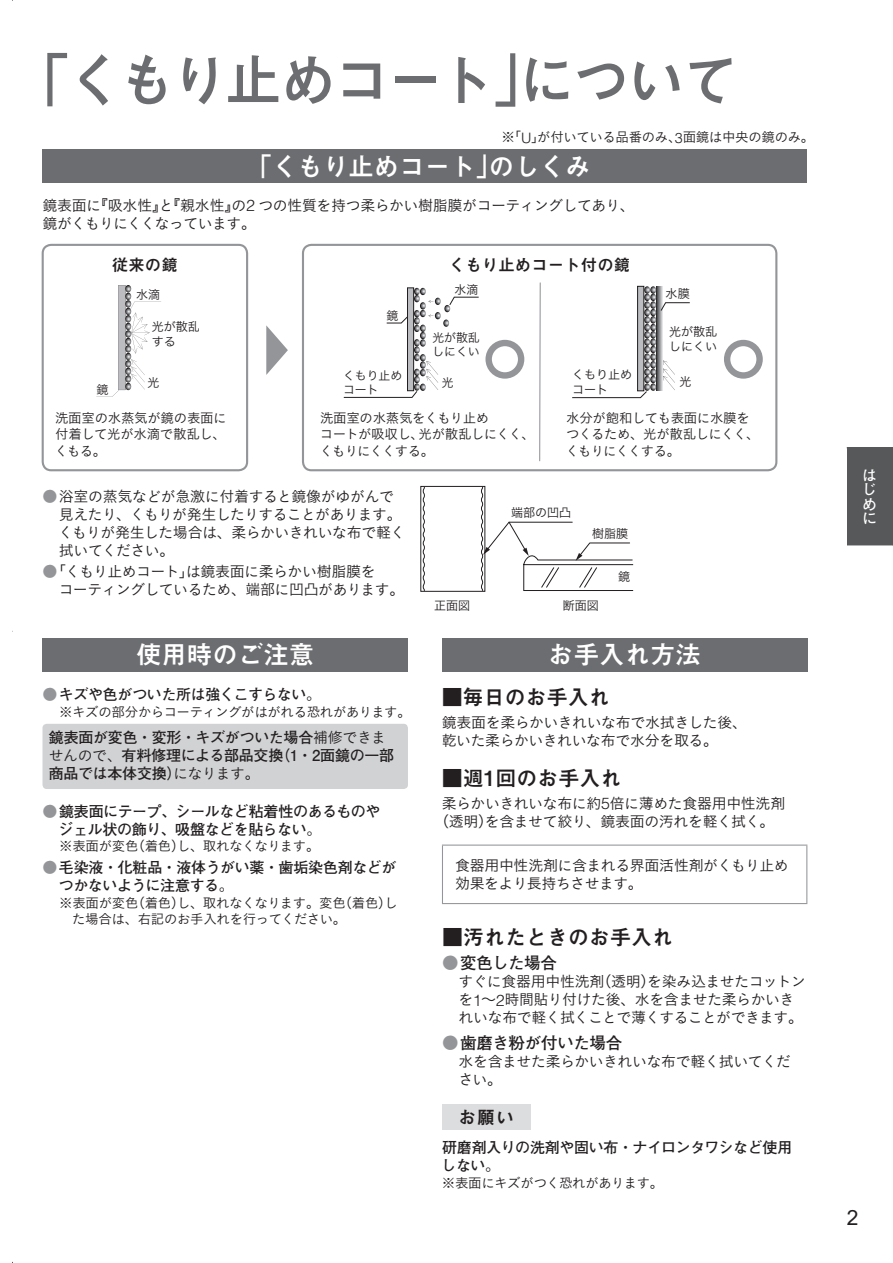
<style>
.page{position:relative;width:893px;height:1263px;background:#fff}
.page>*{position:absolute;margin:0;border:0;box-sizing:border-box;transform-origin:0 0}
.t1{font:57px "Mi Go MB1 Std De Bold 90 msp RKSJ H";letter-spacing:-.055em;color:#6c6d70}
.t2{font:25.5px "Mi Go MB1 Std De Bold 90 msp RKSJ H";color:#fff}
.t3{font:21px "Mi Go MB1 Std De Bold 90 msp RKSJ H";color:#231f20}
.t4{font:21px "Arial";color:#231f20}
.t5{font:18px "Mi Go MB1 Std De Bold 90 msp RKSJ H";color:#231f20}
.t6{font:16.5px "Futo Go B101 Pro Bold 90 msp RKSJ H";letter-spacing:-.025em;color:#231f20}
.t7{font:16.5px "Mi Go MB1 Std De Bold 90 msp RKSJ H";color:#231f20}
.t8{font:15px/18px "Koburina Go Std W3 90 msp RKSJ H";letter-spacing:-.035em;color:#231f20}
.t9{font:15px/18px "Futo Go B101 Pro Bold 90 msp RKSJ H";letter-spacing:-.025em;color:#231f20}
.t10{font:15px/14.5px "Futo Go B101 Pro Bold 90 msp RKSJ V";color:#fff;text-align:justify}
.t11{font:13.5px/16.2px "Koburina Go Std W3 90 msp RKSJ H";letter-spacing:-.03em;color:#231f20}
.t12{font:12px/14.4px "Hira Kaku Std W3 90 msp RKSJ H";color:#231f20}
.t13{font:11.85px/14.2px "Hira Kaku Std W3 90 msp RKSJ H";color:#231f20}
.s1{font-family:"Helvetica";font-weight:300;font-size:14.4px}
.s2{font-family:"Helvetica";font-weight:300;font-size:15.9px}
.s3{color:#939598}
.s4{font-family:"Koburina Go Std W3 90 msp RKSJ H";color:#939598}
.s5{font-family:"Koburina Go Std W3 90 msp RKSJ H"}
</style>
<div class="page">
<div style="left:847px;top:448px;width:45px;height:98px;background:#57585a"></div>
<hr style="left:847px;top:545px;width:45px;height:2px;background:#fff">
<hr style="left:847px;top:447px;width:45px;height:1px;background:#57585a">
<div style="left:42px;top:149px;width:765px;height:34px;background:#6c6d70"></div>
<div style="left:442px;top:638px;width:365px;height:34px;background:#6c6d70"></div>
<div style="left:42px;top:638px;width:366px;height:34px;background:#6c6d70"></div>
<div style="left:42px;top:724px;width:366px;height:65px;background:#d1d2d4;border-radius:4px"></div>
<div style="left:442px;top:1105px;width:88px;height:25px;background:#dcdddf"></div>
<hr style="left:442px;top:845px;width:365px;height:1px;background:#939598">
<hr style="left:442px;top:846px;width:1px;height:57px;background:#939598">
<hr style="left:806px;top:846px;width:1px;height:57px;background:#939598">
<hr style="left:442px;top:903px;width:365px;height:1px;background:#939598">
<svg style="left:343px;top:288px;width:136px;height:110px"></svg>
<svg style="left:572px;top:286px;width:118px;height:112px"></svg>
<div style="left:42px;top:244px;width:206px;height:227px;border:2px solid #939598;border-radius:8px"></div>
<div style="left:302px;top:244px;width:475px;height:227px;border:2px solid #939598;border-radius:8px"></div>
<svg style="left:96px;top:285px;width:65px;height:112px"></svg>
<div style="left:724px;top:340px;width:39px;height:39px;border:6px solid #939598;border-radius:50%"></div>
<div style="left:485px;top:340px;width:39px;height:39px;border:6px solid #939598;border-radius:50%"></div>
<svg style="left:539px;top:282px;width:2px;height:180px"></svg>
<svg style="left:266px;top:325px;width:22px;height:50px"></svg>
<svg style="left:420px;top:486px;width:213px;height:106px"></svg>
<h1 class="t1" style="left:13px;top:59px;width:728px">「くもり止めコート」について</h1>
<p class="t11" style="left:502px;top:131px;width:314px">※「<span class="s1">U</span>」が付いている品番のみ、<span class="s1">3</span>面鏡は中央の鏡のみ。</p>
<h2 class="t2" style="left:247px;top:157px;width:345px">「くもり止めコート」のしくみ</h2>
<p class="t8" style="left:42px;top:199px;width:594px">鏡表面に『吸水性』と『親水性』の<span class="s2">2</span> つの性質を持つ柔らかい樹脂膜がコーティングしてあり、鏡がくもりにくくなっています。</p>
<p class="t7" style="left:112px;top:259px;width:67px">従来の鏡</p>
<p class="t7" style="left:449px;top:259px;width:183px">くもり止めコート付の鏡</p>
<p class="t12" style="left:96px;top:384px;width:14px">鏡</p>
<p class="t12" style="left:136px;top:288px;width:26px">水滴</p>
<p class="t12" style="left:152px;top:321px;width:49px">光が散乱する</p>
<p class="t12" style="left:147px;top:377px;width:14px">光</p>
<p class="t13" style="left:386px;top:310px;width:13px">鏡</p>
<p class="t13" style="left:455px;top:284px;width:25px">水滴</p>
<p class="t13" style="left:432px;top:332px;width:49px">光が散乱しにくい</p>
<p class="t13" style="left:343px;top:370px;width:61px">くもり止めコート</p>
<p class="t13" style="left:442px;top:377px;width:13px">光</p>
<p class="t12" style="left:666px;top:288px;width:26px">水膜</p>
<p class="t12" style="left:669px;top:326px;width:50px">光が散乱しにくい</p>
<p class="t12" style="left:572px;top:369px;width:62px">くもり止めコート</p>
<p class="t12" style="left:679px;top:376px;width:14px">光</p>
<p class="t11" style="left:55px;top:412px;width:173px;text-align:justify">洗面室の水蒸気が鏡の表面に付着して光が水滴で散乱し、くもる。</p>
<p class="t11" style="left:320px;top:412px;width:217px">洗面室の水蒸気をくもり止め<br>コートが吸収し、光が散乱しにくく、くもりにくくする。</p>
<p class="t11" style="left:566px;top:412px;width:195px">水分が飽和しても表面に水膜をつくるため、光が散乱しにくく、くもりにくくする。</p>
<p class="t8" style="left:58px;top:490px;width:348px;text-indent:-16px"><span class="s3">●</span>浴室の蒸気などが急激に付着すると鏡像がゆがんで見えたり、くもりが発生したりすることがあります。くもりが発生した場合は、柔らかいきれいな布で軽く拭いてください。</p>
<p class="t8" style="left:59px;top:565px;width:347px;text-indent:-16px"><span class="s3">●</span>「くもり止めコート」は鏡表面に柔らかい樹脂膜を<br>コーティングしているため、端部に凹凸があります。</p>
<p class="t12" style="left:511px;top:507px;width:61px">端部の凹凸</p>
<p class="t12" style="left:592px;top:528px;width:37px">樹脂膜</p>
<p class="t12" style="left:618px;top:571px;width:13px">鏡</p>
<p class="t12" style="left:434px;top:600px;width:37px">正面図</p>
<p class="t12" style="left:563px;top:600px;width:37px">断面図</p>
<h2 class="t2" style="left:136px;top:645px;width:180px">使用時のご注意</h2>
<h2 class="t2" style="left:548px;top:645px;width:154px">お手入れ方法</h2>
<p class="t9" style="left:42px;top:687px;width:280px"><span class="s4">●</span>キズや色がついた所は強くこすらない。</p>
<p class="t11" style="left:59px;top:705px;width:353px">※キズの部分からコーティングがはがれる恐れがあります。</p>
<p class="t9" style="left:49px;top:731px;width:347px">鏡表面が変色・変形・キズがついた場合<span class="s5">補修できませんので、</span>有料修理による部品交換（1・2面鏡の一部商品では本体交換）<span class="s5">になります。</span></p>
<p class="t9" style="left:59px;top:804px;width:323px;text-indent:-16px"><span class="s4">●</span>鏡表面にテープ、シールなど粘着性のあるものやジェル状の飾り、吸盤などを貼らない。</p>
<p class="t11" style="left:59px;top:840px;width:262px">※表面が変色（着色）し、取れなくなります。</p>
<p class="t9" style="left:59px;top:861px;width:339px;text-indent:-17px"><span class="s4">●</span>毛染液・化粧品・液体うがい薬・歯垢染色剤などがつかないように注意する。</p>
<p class="t11" style="left:72px;top:897px;width:327px;text-indent:-13px">※表面が変色（着色）し、取れなくなります。変色（着色）した場合は、右記のお手入れを行ってください。</p>
<h3 class="t3" style="left:442px;top:689px;width:169px">■毎日のお手入れ</h3>
<p class="t8" style="left:442px;top:715px;width:307px">鏡表面を柔らかいきれいな布で水拭きした後、乾いた柔らかいきれいな布で水分を取る。</p>
<h3 class="t3" style="left:442px;top:770px;width:181px">■週1回のお手入れ</h3>
<p class="t8" style="left:434px;top:797px;width:353px;text-indent:8px">柔らかいきれいな布に約<span class="s2">5</span>倍に薄めた食器用中性洗剤（透明）を含ませて絞り、鏡表面の汚れを軽く拭く。</p>
<p class="t8" style="left:455px;top:858px;width:335px">食器用中性洗剤に含まれる界面活性剤がくもり止め効果をより長持ちさせます。</p>
<h3 class="t3" style="left:442px;top:929px;width:232px">■汚れたときのお手入れ</h3>
<p class="t6" style="left:442px;top:957px;width:117px"><span class="s4">●</span>変色した場合</p>
<p class="t8" style="left:458px;top:975px;width:349px">すぐに食器用中性洗剤（透明）を染み込ませたコットンを<span class="s2">1</span>～<span class="s2">2</span>時間貼り付けた後、水を含ませた柔らかいきれいな布で軽く拭くことで薄くすることができます。</p>
<p class="t6" style="left:442px;top:1036px;width:182px"><span class="s4">●</span>歯磨き粉が付いた場合</p>
<p class="t8" style="left:458px;top:1055px;width:334px">水を含ませた柔らかいきれいな布で軽く拭いてください。</p>
<p class="t5" style="left:458px;top:1110px;width:57px">お願い</p>
<p class="t9" style="left:442px;top:1140px;width:352px">研磨剤入りの洗剤や固い布・ナイロンタワシなど使用しない。</p>
<p class="t11" style="left:442px;top:1176px;width:223px">※表面にキズがつく恐れがあります。</p>
<p class="t10" style="left:862px;top:470px;width:15px">はじめに</p>
<h3 class="t4" style="left:847px;top:1206px;width:13px">2</h3>
</div>
